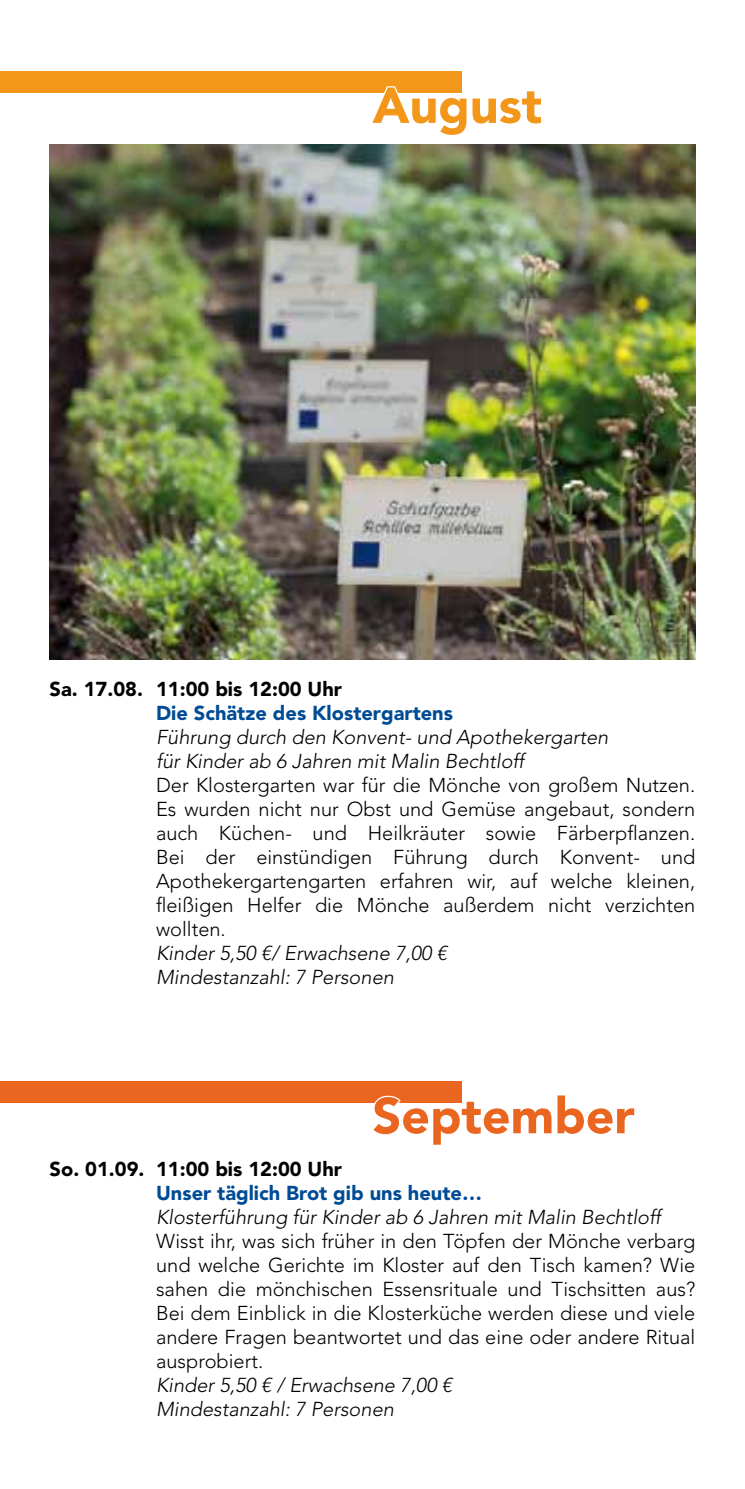
<style>
.page{position:relative;width:745px;height:1489px;background:#fff}
.page>*{position:absolute;margin:0;border:0;box-sizing:border-box;transform-origin:0 0}
.t1{font:900 50px "Avenir LT Std";color:#ea651f}
.t2{font:900 50px "Avenir LT Std";color:#f3971b}
.t3{font:300 20px/24px "Avenir LT Std";color:#000;text-align:justify}
.t4{font:italic 300 20px/24px "Avenir LT Std";color:#000}
.t5{font:900 20px "Avenir LT Std";color:#004b95}
.t6{font:900 20px "Avenir LT Std";color:#000}
</style>
<div class="page">
<img style="left:50px;top:144px;width:644px;height:515px">
<div style="left:0;top:71px;width:461px;height:21px;background:#f3971b"></div>
<svg style="left:369px;top:85px;width:93px;height:8px"></svg>
<div style="left:0;top:1081px;width:461px;height:21px;background:#ea651f"></div>
<svg style="left:369px;top:1092px;width:93px;height:11px"></svg>
<h1 class="t2" style="left:372px;top:75px;width:171px">August</h1>
<p class="t6" style="left:50px;top:676px;width:294px">Sa. 17.08. 11:00 bis 12:00 Uhr</p>
<p class="t5" style="left:156px;top:700px;width:298px">Die Schätze des Klostergartens</p>
<p class="t4" style="left:156px;top:725px;width:453px">Führung durch den Konvent- und Apothekergarten für Kinder ab 6 Jahren mit Malin Bechtloff</p>
<p class="t3" style="left:156px;top:773px;width:540px">Der Klostergarten war für die Mönche von großem Nutzen.<br>Es wurden nicht nur Obst und Gemüse angebaut, sondern auch Küchen- und Heilkräuter sowie Färberpflanzen.<br>Bei der einstündigen Führung durch Konvent- und Apothekergartengarten erfahren wir, auf welche kleinen, fleißigen Helfer die Mönche außerdem nicht verzichten wollten.</p>
<p class="t4" style="left:156px;top:941px;width:292px">Kinder 5,50 €/ Erwachsene 7,00 €<br>Mindestanzahl: 7 Personen</p>
<h1 class="t1" style="left:372px;top:1085px;width:263px">September</h1>
<p class="t6" style="left:50px;top:1156px;width:294px">So. 01.09. 11:00 bis 12:00 Uhr</p>
<p class="t5" style="left:156px;top:1180px;width:327px">Unser täglich Brot gib uns heute…</p>
<p class="t4" style="left:156px;top:1205px;width:505px">Klosterführung für Kinder ab 6 Jahren mit Malin Bechtloff</p>
<p class="t3" style="left:156px;top:1229px;width:540px">Wisst ihr, was sich früher in den Töpfen der Mönche verbarg und welche Gerichte im Kloster auf den Tisch kamen? Wie sahen die mönchischen Essensrituale und Tischsitten aus?<br>Bei dem Einblick in die Klosterküche werden diese und viele andere Fragen beantwortet und das eine oder andere Ritual ausprobiert.</p>
<p class="t4" style="left:156px;top:1373px;width:297px">Kinder 5,50 € / Erwachsene 7,00 €<br>Mindestanzahl: 7 Personen</p>
</div>
